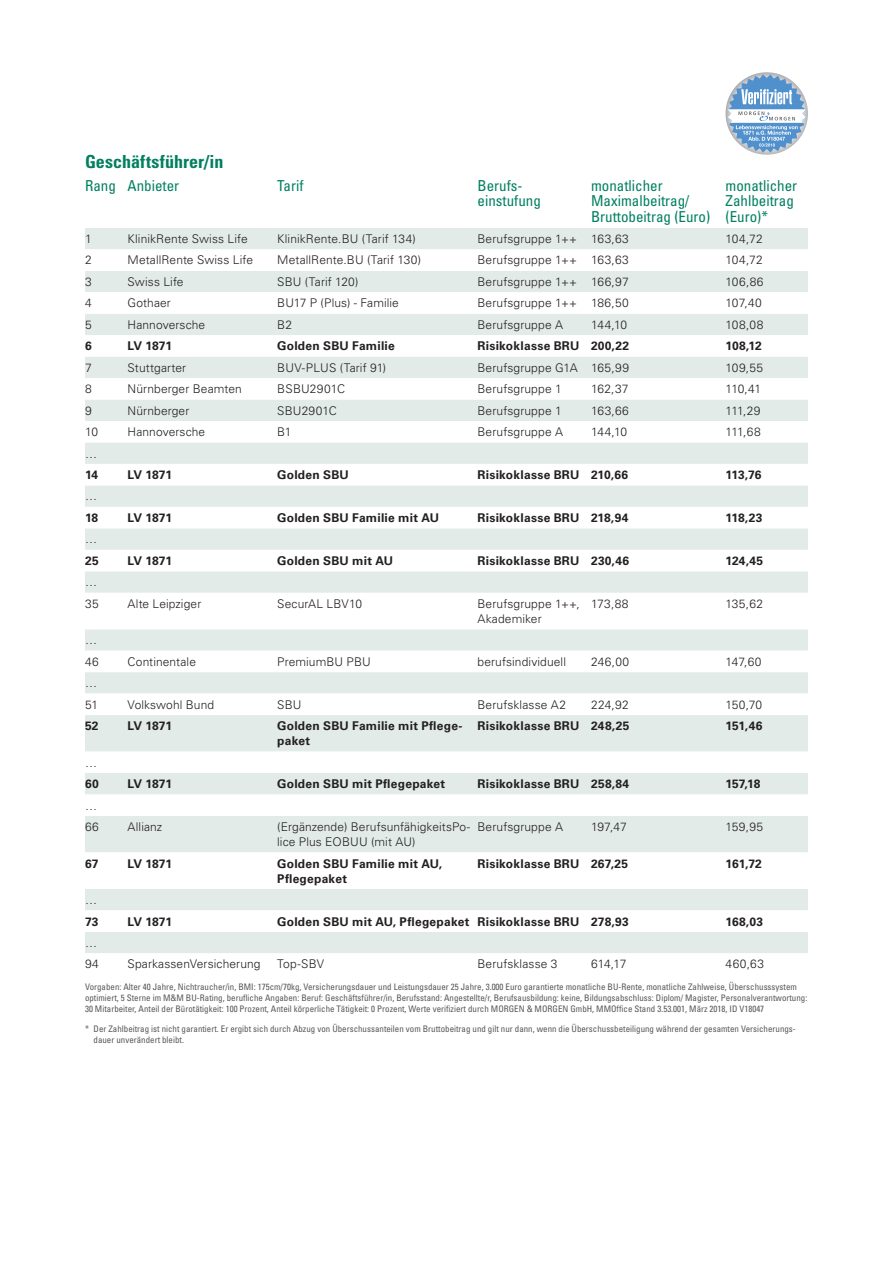
<style>
.page{position:relative;width:893px;height:1263px;background:#fff}
.page>*{position:absolute;margin:0;border:0;box-sizing:border-box;transform-origin:0 0}
.t1{font:700 condensed 18px "Univers LT Std";letter-spacing:.005em;color:#017f60}
.t2{font:condensed 15px/15px "Univers LT Std";color:#017f60}
.t3{font:300 12px/21.5px "Univers LT Std";letter-spacing:.01em;color:#231f20}
.t4{font:700 12px/15px "Univers LT Std";letter-spacing:.02em;color:#231f20}
.t5{font:condensed 9px/11.2px "Univers LT Std";color:#57585a}
</style>
<div class="page">
<div style="left:85px;top:228px;width:723px;height:21px;background:#e2ebe8"></div>
<svg style="left:85px;top:271px;width:723px;height:682px;fill:#e7efec"></svg>
<svg style="left:725px;top:72px;width:83px;height:83px"></svg>
<svg style="left:728px;top:74px;width:78px;height:79px"></svg>
<h1 class="t1" style="left:85px;top:151px;width:140px">Geschäftsführer/in</h1>
<p class="t2" style="left:85px;top:178px;width:96px">Rang Anbieter</p>
<p class="t2" style="left:277px;top:178px;width:28px">Tarif</p>
<p class="t2" style="left:477px;top:178px;width:65px">Berufs&shy;einstufung</p>
<p class="t2" style="left:591px;top:178px;width:121px">monatlicher<br>Maximalbeitrag/<br>Bruttobeitrag (Euro)</p>
<p class="t2" style="left:725px;top:178px;width:73px">monatlicher<br>Zahlbeitrag (Euro)*</p>
<p class="t3" style="left:85px;top:228px;width:8px">1</p>
<p class="t3" style="left:128px;top:228px;width:122px">KlinikRente Swiss Life</p>
<p class="t3" style="left:277px;top:228px;width:140px">KlinikRente.BU (Tarif 134)</p>
<p class="t3" style="left:477px;top:228px;width:153px">Berufsgruppe 1++ 163,63</p>
<p class="t3" style="left:725px;top:228px;width:39px">104,72</p>
<p class="t3" style="left:85px;top:249px;width:8px">2</p>
<p class="t3" style="left:128px;top:249px;width:127px">MetallRente Swiss Life</p>
<p class="t3" style="left:277px;top:249px;width:145px">MetallRente.BU (Tarif 130)</p>
<p class="t3" style="left:477px;top:249px;width:153px">Berufsgruppe 1++ 163,63</p>
<p class="t3" style="left:725px;top:249px;width:39px">104,72</p>
<p class="t3" style="left:85px;top:271px;width:8px">3</p>
<p class="t3" style="left:128px;top:271px;width:58px">Swiss Life</p>
<p class="t3" style="left:277px;top:271px;width:83px">SBU (Tarif 120)</p>
<p class="t3" style="left:477px;top:271px;width:153px">Berufsgruppe 1++ 166,97</p>
<p class="t3" style="left:725px;top:271px;width:40px">106,86</p>
<p class="t3" style="left:85px;top:292px;width:8px">4</p>
<p class="t3" style="left:128px;top:292px;width:45px">Gothaer</p>
<p class="t3" style="left:277px;top:292px;width:123px">BU17 P (Plus) - Familie</p>
<p class="t3" style="left:477px;top:292px;width:153px">Berufsgruppe 1++ 186,50</p>
<p class="t3" style="left:725px;top:292px;width:38px">107,40</p>
<p class="t3" style="left:85px;top:314px;width:8px">5</p>
<p class="t3" style="left:128px;top:314px;width:79px">Hannoversche</p>
<p class="t3" style="left:277px;top:314px;width:16px">B2</p>
<p class="t3" style="left:477px;top:314px;width:87px">Berufsgruppe A</p>
<p class="t3" style="left:591px;top:314px;width:38px">144,10</p>
<p class="t3" style="left:725px;top:314px;width:39px">108,08</p>
<p class="t4" style="left:85px;top:339px;width:8px">6</p>
<p class="t4" style="left:128px;top:339px;width:46px">LV 1871</p>
<p class="t4" style="left:277px;top:339px;width:119px">Golden SBU Familie</p>
<p class="t4" style="left:477px;top:339px;width:153px">Risikoklasse BRU 200,22</p>
<p class="t4" style="left:725px;top:339px;width:38px">108,12</p>
<p class="t3" style="left:85px;top:357px;width:8px">7</p>
<p class="t3" style="left:128px;top:357px;width:60px">Stuttgarter</p>
<p class="t3" style="left:277px;top:357px;width:111px">BUV-PLUS (Tarif 91)</p>
<p class="t3" style="left:477px;top:357px;width:153px">Berufsgruppe G1A 165,99</p>
<p class="t3" style="left:725px;top:357px;width:39px">109,55</p>
<p class="t3" style="left:85px;top:378px;width:8px">8</p>
<p class="t3" style="left:128px;top:378px;width:116px">Nürnberger Beamten</p>
<p class="t3" style="left:277px;top:378px;width:69px">BSBU2901C</p>
<p class="t3" style="left:477px;top:378px;width:86px">Berufsgruppe 1</p>
<p class="t3" style="left:591px;top:378px;width:39px">162,37</p>
<p class="t3" style="left:725px;top:378px;width:37px">110,41</p>
<p class="t3" style="left:85px;top:400px;width:8px">9</p>
<p class="t3" style="left:128px;top:400px;width:63px">Nürnberger</p>
<p class="t3" style="left:277px;top:400px;width:61px">SBU2901C</p>
<p class="t3" style="left:477px;top:400px;width:86px">Berufsgruppe 1</p>
<p class="t3" style="left:591px;top:400px;width:39px">163,66</p>
<p class="t3" style="left:725px;top:400px;width:37px">111,29</p>
<p class="t3" style="left:85px;top:421px;width:15px">10</p>
<p class="t3" style="left:128px;top:421px;width:79px">Hannoversche</p>
<p class="t3" style="left:277px;top:421px;width:16px">B1</p>
<p class="t3" style="left:477px;top:421px;width:87px">Berufsgruppe A</p>
<p class="t3" style="left:591px;top:421px;width:38px">144,10</p>
<p class="t3" style="left:725px;top:421px;width:37px">111,68</p>
<p class="t3" style="left:85px;top:442px;width:13px">…</p>
<p class="t4" style="left:85px;top:467px;width:15px">14</p>
<p class="t4" style="left:128px;top:467px;width:46px">LV 1871</p>
<p class="t4" style="left:277px;top:467px;width:73px">Golden SBU</p>
<p class="t4" style="left:477px;top:467px;width:152px">Risikoklasse BRU 210,66</p>
<p class="t4" style="left:725px;top:467px;width:37px">113,76</p>
<p class="t3" style="left:85px;top:485px;width:13px">…</p>
<p class="t4" style="left:85px;top:510px;width:15px">18</p>
<p class="t4" style="left:128px;top:510px;width:46px">LV 1871</p>
<p class="t4" style="left:277px;top:510px;width:163px">Golden SBU Familie mit AU</p>
<p class="t4" style="left:477px;top:510px;width:152px">Risikoklasse BRU 218,94</p>
<p class="t4" style="left:725px;top:510px;width:38px">118,23</p>
<p class="t3" style="left:85px;top:528px;width:13px">…</p>
<p class="t4" style="left:85px;top:553px;width:15px">25</p>
<p class="t4" style="left:128px;top:553px;width:46px">LV 1871</p>
<p class="t4" style="left:277px;top:553px;width:117px">Golden SBU mit AU</p>
<p class="t4" style="left:477px;top:553px;width:153px">Risikoklasse BRU 230,46</p>
<p class="t4" style="left:725px;top:553px;width:39px">124,45</p>
<p class="t3" style="left:85px;top:571px;width:15px">…<br>35</p>
<p class="t3" style="left:128px;top:593px;width:75px">Alte Leipziger</p>
<p class="t3" style="left:277px;top:593px;width:86px">SecurAL LBV10</p>
<p class="t3" style="left:477px;top:596px;width:104px;line-height:15px">Berufsgruppe 1++,<br>Akademiker</p>
<p class="t3" style="left:591px;top:593px;width:39px">173,88</p>
<p class="t3" style="left:725px;top:593px;width:39px">135,62</p>
<p class="t3" style="left:85px;top:629px;width:15px">…<br>46</p>
<p class="t3" style="left:85px;top:672px;width:15px">…<br>51</p>
<p class="t3" style="left:128px;top:651px;width:70px">Continentale</p>
<p class="t3" style="left:277px;top:651px;width:95px">PremiumBU PBU</p>
<p class="t3" style="left:477px;top:651px;width:90px">berufsindividuell</p>
<p class="t3" style="left:591px;top:651px;width:40px">246,00</p>
<p class="t3" style="left:725px;top:651px;width:38px">147,60</p>
<p class="t3" style="left:128px;top:694px;width:88px">Volkswohl Bund</p>
<p class="t3" style="left:277px;top:694px;width:26px">SBU</p>
<p class="t3" style="left:477px;top:694px;width:90px">Berufsklasse A2</p>
<p class="t3" style="left:591px;top:694px;width:39px">224,92</p>
<p class="t3" style="left:725px;top:694px;width:38px">150,70</p>
<p class="t4" style="left:85px;top:718px;width:15px">52</p>
<p class="t4" style="left:128px;top:718px;width:46px">LV 1871</p>
<p class="t4" style="left:277px;top:718px;width:187px">Golden SBU Familie mit Pflege&shy;paket</p>
<p class="t4" style="left:477px;top:718px;width:153px">Risikoklasse BRU 248,25</p>
<p class="t4" style="left:726px;top:718px;width:38px">151,46</p>
<p class="t3" style="left:85px;top:752px;width:13px">…</p>
<p class="t4" style="left:85px;top:776px;width:15px">60</p>
<p class="t4" style="left:128px;top:776px;width:46px">LV 1871</p>
<p class="t4" style="left:277px;top:776px;width:170px">Golden SBU mit Pflegepaket</p>
<p class="t4" style="left:477px;top:776px;width:153px">Risikoklasse BRU 258,84</p>
<p class="t4" style="left:725px;top:776px;width:36px">157,18</p>
<p class="t3" style="left:85px;top:795px;width:15px">…<br>66</p>
<p class="t3" style="left:128px;top:816px;width:36px">Allianz</p>
<p class="t3" style="left:277px;top:819px;width:195px;line-height:15px">(Ergänzende) BerufsunfähigkeitsPo&shy;lice Plus EOBUU (mit AU)</p>
<p class="t3" style="left:477px;top:816px;width:87px">Berufsgruppe A</p>
<p class="t3" style="left:591px;top:816px;width:37px">197,47</p>
<p class="t3" style="left:725px;top:816px;width:39px">159,95</p>
<p class="t4" style="left:85px;top:856px;width:15px">67</p>
<p class="t4" style="left:128px;top:856px;width:46px">LV 1871</p>
<p class="t4" style="left:277px;top:856px;width:167px">Golden SBU Familie mit AU,<br>Pflegepaket</p>
<p class="t4" style="left:477px;top:856px;width:152px">Risikoklasse BRU 267,25</p>
<p class="t4" style="left:725px;top:856px;width:38px">161,72</p>
<p class="t3" style="left:85px;top:889px;width:13px">…</p>
<p class="t4" style="left:85px;top:914px;width:15px">73</p>
<p class="t4" style="left:128px;top:914px;width:46px">LV 1871</p>
<p class="t4" style="left:277px;top:914px;width:353px">Golden SBU mit AU, Pflegepaket Risikoklasse BRU 278,93</p>
<p class="t4" style="left:725px;top:914px;width:39px">168,03</p>
<p class="t3" style="left:85px;top:932px;width:15px">…<br>94</p>
<p class="t3" style="left:128px;top:953px;width:135px">SparkassenVersicherung</p>
<p class="t3" style="left:277px;top:953px;width:49px">Top-SBV</p>
<p class="t3" style="left:477px;top:953px;width:81px">Berufsklasse 3</p>
<p class="t3" style="left:591px;top:953px;width:37px">614,17</p>
<p class="t3" style="left:725px;top:953px;width:40px">460,63</p>
<p class="t5" style="left:85px;top:981px;width:724px">Vorgaben: Alter 40 Jahre, Nichtraucher/in, BMI: 175cm/70kg, Versicherungsdauer und Leistungsdauer 25 Jahre, 3.000 Euro garantierte monatliche BU-Rente, monatliche Zahlweise, Überschusssystem optimiert, 5 Sterne im M&amp;M BU-Rating, berufliche Angaben: Beruf: Geschäftsführer/in, Berufsstand: Angestellte/r, Berufsausbildung: keine, Bildungsabschluss: Diplom/ Magister, Personalverantwortung:<br>30 Mitarbeiter, Anteil der Bürotätigkeit: 100 Prozent, Anteil körperliche Tätigkeit: 0 Prozent, Werte verifiziert durch MORGEN &amp; MORGEN GmbH, MMOffice Stand 3.53.001, März 2018, ID V18047</p>
<p class="t5" style="left:94px;top:1023px;width:703px;text-indent:-9px">* Der Zahlbeitrag ist nicht garantiert. Er ergibt sich durch Abzug von Überschussanteilen vom Bruttobeitrag und gilt nur dann, wenn die Überschussbeteiligung während der gesamten Versicherungs&shy;dauer unverändert bleibt.</p>
</div>
